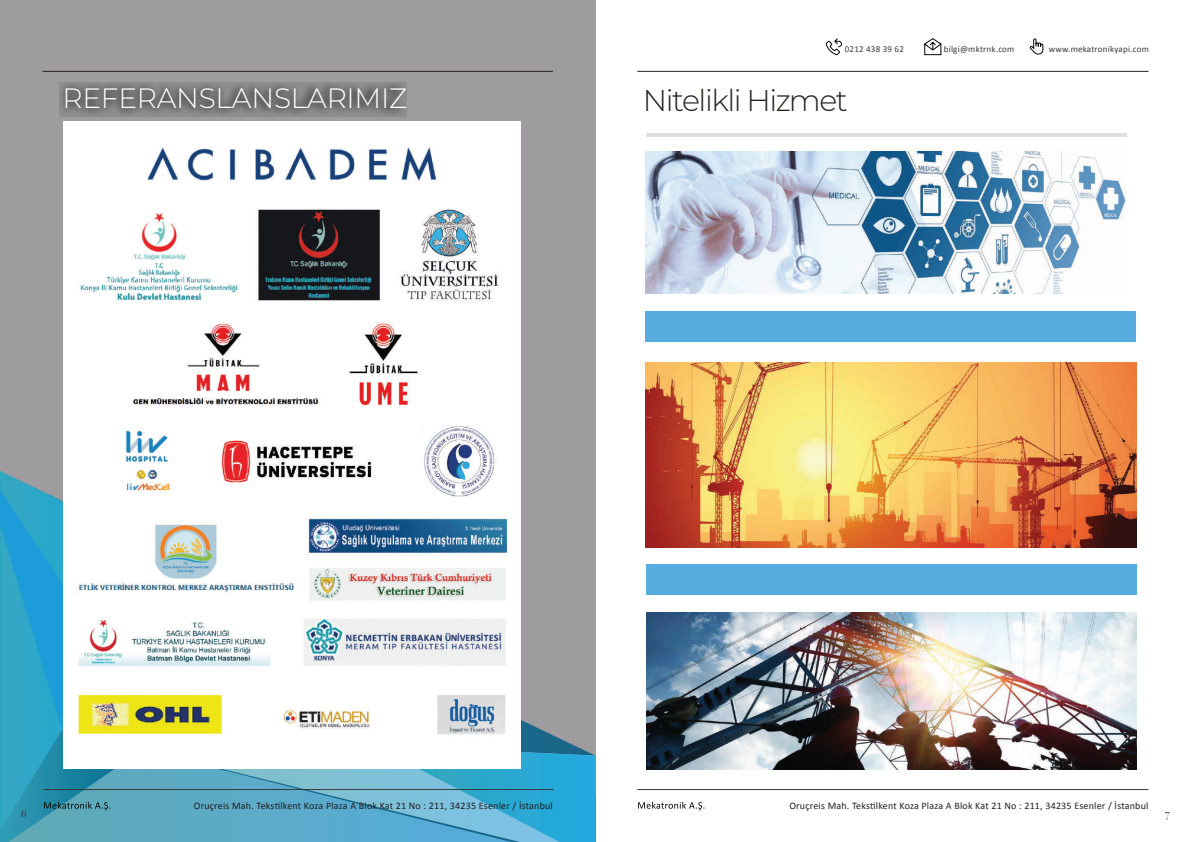
<style>
.page{position:relative;width:1191px;height:842px;background:#fff}
.page>*{position:absolute;margin:0;border:0;box-sizing:border-box;transform-origin:0 0}
.t1{font:300 30px "Montserrat";letter-spacing:-.05em;color:#27231f}
.t2{font:300 28px "Montserrat";letter-spacing:-.01em;color:#fff}
.t3{font:11px "Bodoni Svty Two OSITCTT";color:#36393f}
.t4{font:10px "Calibri";letter-spacing:.02em;color:#211d1e}
.t5{font:9px "Calibri";letter-spacing:.025em;color:#36393f}
</style>
<div class="page">
<div style="left:0;top:0;width:595px;height:797px;background:#9f9ca0"></div>
<svg style="left:228px;top:730px;width:347px;height:112px;background:#62acc7"></svg>
<svg style="left:374px;top:746px;width:221px;height:96px;background:#4baed4"></svg>
<img style="left:645px;top:362px;width:491px;height:185px">
<img style="left:646px;top:612px;width:490px;height:157px">
<hr style="left:645px;top:133px;width:481px;height:3px;background:#dcdfde">
<img style="left:645px;top:152px;width:481px;height:141px">
<div style="left:645px;top:311px;width:490px;height:31px;background:#56acdf"></div>
<div style="left:645px;top:564px;width:491px;height:30px;background:#56acdf"></div>
<svg style="left:59px;top:82px;width:348px;height:35px;background:#7b797b"></svg>
<img style="left:63px;top:122px;width:457px;height:646px">
<hr style="left:43px;top:789px;width:510px;height:1px;background:#36393f">
<hr style="left:43px;top:71px;width:510px;height:1px;background:#27231f">
<hr style="left:637px;top:71px;width:511px;height:1px;background:#27231f">
<hr style="left:637px;top:789px;width:511px;height:1px;background:#36393f">
<svg style="left:638px;top:802px;width:66px;height:8px"></svg>
<svg style="left:0;top:490px;width:228px;height:352px;background:#a0cdd0"></svg>
<svg style="left:825px;top:38px;width:17px;height:18px"></svg>
<svg style="left:924px;top:38px;width:18px;height:18px"></svg>
<svg style="left:1029px;top:38px;width:15px;height:17px"></svg>
<p class="t5" style="left:844px;top:43px;width:61px">0212 438 39 62</p>
<p class="t5" style="left:943px;top:43px;width:72px">bilgi@mktrnk.com</p>
<p class="t5" style="left:1048px;top:43px;width:102px">www.mekatronikyapi.com</p>
<h2 class="t2" style="left:63px;top:79px;width:346px">REFERANSLANSLARIMIZ</h2>
<h1 class="t1" style="left:642px;top:80px;width:206px">Nitelikli Hizmet</h1>
<p class="t4" style="left:194px;top:799px;width:360px">Oruçreis Mah. Tekstilkent Koza Plaza A Blok Kat 21 No : 211, 34235 Esenler / İstanbul</p>
<p class="t4" style="left:789px;top:799px;width:360px">Oruçreis Mah. Tekstilkent Koza Plaza A Blok Kat 21 No : 211, 34235 Esenler / İstanbul</p>
<p class="t3" style="left:21px;top:806px;width:7px">6</p>
<p class="t3" style="left:1165px;top:806px;width:6px">7</p>
</div>
